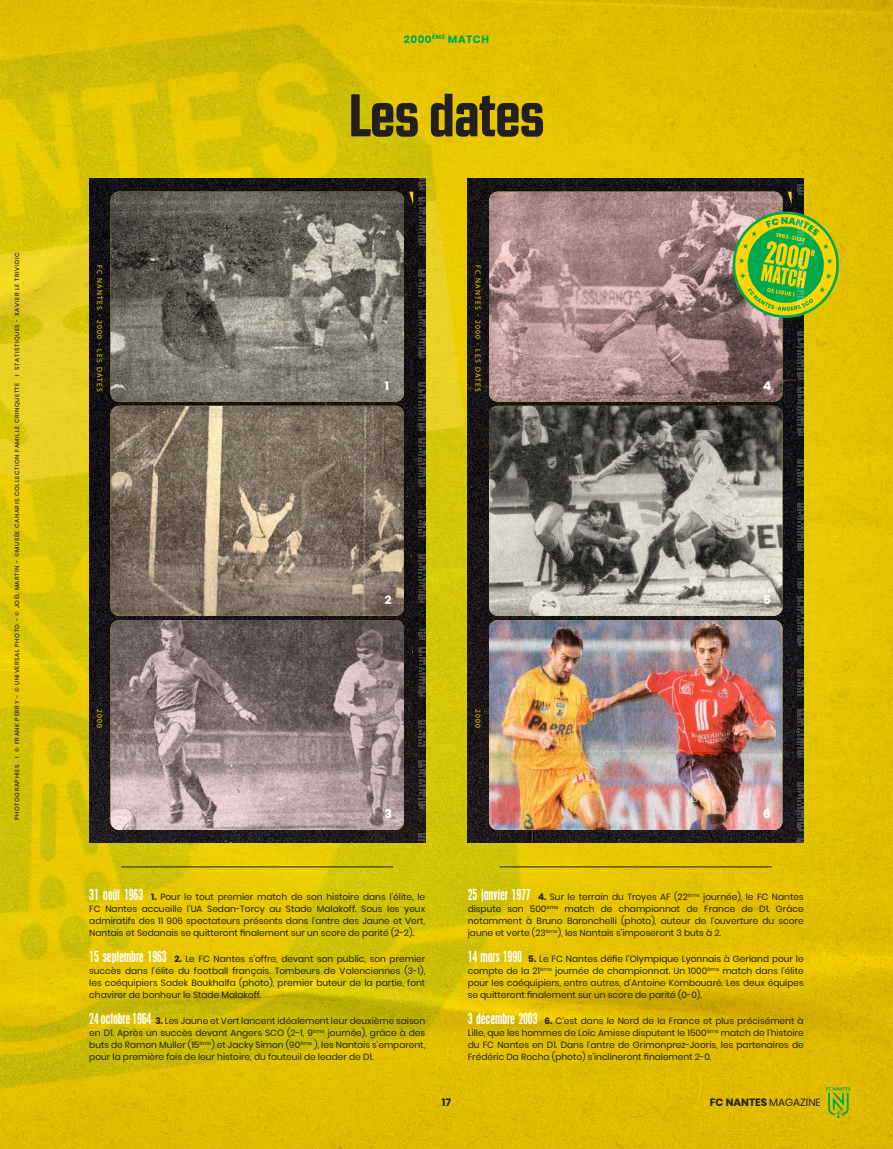
<style>
.page{position:relative;width:893px;height:1149px;background:#fff}
.page>*{position:absolute;margin:0;border:0;box-sizing:border-box;transform-origin:0 0}
.t1{font:800 60px "Revolution Gothic";letter-spacing:-.025em;color:#231f20}
.t2{font:700 12px "Poppins";color:#fff}
.t3{font:700 10.5px "Poppins";color:#231f20}
.t4{font:700 10.5px "Poppins";letter-spacing:.05em;color:#00a84e}
.t5{font:9px/12px "Poppins";color:#231f20;text-align:justify}
.t6{font:7.5px "Myriad Pro";letter-spacing:.17em;color:#fed503}
.t7{font:500 6px "Poppins";letter-spacing:.1em;color:#231f20}
.s1{font-family:"Placard";font-stretch:condensed;font-size:13.5px;color:#fff}
.s2{font-weight:700}
.s3{font-weight:400}
</style>
<div class="page">
<img style="left:0;top:0;width:893px;height:1148px">
<img style="left:89px;top:179px;width:336px;height:663px">
<img style="left:468px;top:179px;width:336px;height:663px">
<img style="left:111px;top:192px;width:293px;height:209px">
<img style="left:489px;top:192px;width:293px;height:209px">
<img style="left:111px;top:406px;width:293px;height:209px">
<img style="left:489px;top:406px;width:293px;height:209px">
<img style="left:111px;top:620px;width:293px;height:209px">
<img style="left:489px;top:620px;width:293px;height:209px">
<svg style="left:418px;top:270px;width:7px;height:26px"></svg>
<svg style="left:418px;top:510px;width:7px;height:27px"></svg>
<svg style="left:409px;top:179px;width:16px;height:66px"></svg>
<svg style="left:418px;top:310px;width:7px;height:48px"></svg>
<svg style="left:418px;top:382px;width:7px;height:48px"></svg>
<svg style="left:418px;top:438px;width:7px;height:48px"></svg>
<svg style="left:418px;top:832px;width:7px;height:8px"></svg>
<svg style="left:418px;top:720px;width:7px;height:26px"></svg>
<svg style="left:418px;top:629px;width:7px;height:10px"></svg>
<svg style="left:418px;top:647px;width:7px;height:49px"></svg>
<svg style="left:418px;top:760px;width:7px;height:48px"></svg>
<svg style="left:418px;top:554px;width:7px;height:48px"></svg>
<svg style="left:797px;top:459px;width:7px;height:27px"></svg>
<svg style="left:728px;top:184px;width:115px;height:138px;background:#8fa833"></svg>
<svg style="left:797px;top:331px;width:7px;height:48px"></svg>
<svg style="left:797px;top:387px;width:7px;height:48px"></svg>
<svg style="left:797px;top:669px;width:7px;height:26px"></svg>
<svg style="left:797px;top:578px;width:7px;height:10px"></svg>
<svg style="left:797px;top:596px;width:7px;height:49px"></svg>
<svg style="left:797px;top:709px;width:7px;height:48px"></svg>
<svg style="left:797px;top:781px;width:7px;height:48px"></svg>
<svg style="left:797px;top:838px;width:7px;height:4px"></svg>
<svg style="left:797px;top:503px;width:7px;height:48px"></svg>
<svg style="left:826px;top:1086px;width:24px;height:31px"></svg>
<hr style="left:121px;top:866px;width:272px;height:1px;background:#231f20">
<hr style="left:500px;top:866px;width:272px;height:1px;background:#231f20">
<p class="t7" style="left:13px;top:819px;width:569px;rotate:-90deg">PHOTOGRAPHIES I © FRANK PERRY - © UNIVERSAL PHOTO - © JOËL MARTIN - ©MUSÉE CANARIS COLLECTION FAMILLE CRINQUETTE I STATISTIQUES - XAVIER LE TRIVIDIC</p>
<p class="t4" style="left:404px;top:33px;width:87px">2000<sup>ÈME</sup> MATCH</p>
<p class="t1" style="left:348px;top:83px;width:198px">Les dates</p>
<p class="t6" style="left:104px;top:265px;width:128px;rotate:90deg">FC NANTES - 2000 - LES DATES</p>
<p class="t6" style="left:483px;top:265px;width:128px;rotate:90deg">FC NANTES - 2000 - LES DATES</p>
<p class="t2" style="left:385px;top:379px;width:6px">1</p>
<p class="t2" style="left:763px;top:379px;width:10px">4</p>
<p class="t2" style="left:385px;top:593px;width:8px">2</p>
<p class="t2" style="left:763px;top:593px;width:9px">5</p>
<p class="t6" style="left:104px;top:708px;width:20px;rotate:90deg">2000</p>
<p class="t6" style="left:483px;top:708px;width:20px;rotate:90deg">2000</p>
<p class="t2" style="left:385px;top:807px;width:9px">3</p>
<p class="t2" style="left:763px;top:807px;width:9px">6</p>
<p class="t5" style="left:89px;top:890px;width:337px"><span class="s1">31 août 1963</span> <span class="s2">1.</span> Pour le tout premier match de son histoire dans l’élite, le FC Nantes accueille l’UA Sedan-Torcy au Stade Malakoff. Sous les yeux admiratifs des 11 906 spectateurs présents dans l’antre des Jaune et Vert, Nantais et Sedanais se quitteront finalement sur un score de parité (2-2).</p>
<p class="t5" style="left:468px;top:890px;width:337px"><span class="s1">25 janvier 1977</span> <span class="s2">4.</span> Sur le terrain du Troyes AF (22<sup>ème</sup> journée), le FC Nantes dispute son 500<sup>ème</sup> match de championnat de France de D1. Grâce notamment à Bruno Baronchelli (photo), auteur de l’ouverture du score jaune et verte (23<sup>ème</sup>), les Nantais s’imposeront 3 buts à 2.</p>
<p class="t5" style="left:89px;top:952px;width:337px"><span class="s1">15 septembre 1963</span> <span class="s2">2.</span> Le FC Nantes s’offre, devant son public, son premier succès dans l’élite du football français. Tombeurs de Valenciennes (3-1), les coéquipiers Sadek Boukhalfa (photo), premier buteur de la partie, font chavirer de bonheur le Stade Malakoff.</p>
<p class="t5" style="left:468px;top:952px;width:337px"><span class="s1">14 mars 1990</span> <span class="s2">5.</span> Le FC Nantes défie l’Olympique Lyonnais à Gerland pour le compte de la 21<sup>ème</sup> journée de championnat. Un 1000<sup>ème</sup> match dans l’élite pour les coéquipiers, entre autres, d’Antoine Kombouaré. Les deux équipes se quitteront finalement sur un score de parité (0-0).</p>
<p class="t5" style="left:89px;top:1014px;width:337px"><span class="s1">24 octobre 1964</span> <span class="s2">3.</span> Les Jaune et Vert lancent idéalement leur deuxième saison en D1. Après un succès devant Angers SCO (2-1, 9<sup>ème</sup> journée), grâce à des buts de Ramon Muller (15<sup>ème</sup>) et Jacky Simon (90<sup>ème</sup> ), les Nantais s’emparent, pour la première fois de leur histoire, du fauteuil de leader de D1.</p>
<p class="t5" style="left:468px;top:1014px;width:337px"><span class="s1">3 décembre 2003</span> <span class="s2">6.</span> C’est dans le Nord de la France et plus précisément à Lille, que les hommes de Loïc Amisse disputent le 1500<sup>ème</sup> match de l’histoire du FC Nantes en D1. Dans l’antre de Grimonprez-Jooris, les partenaires de Frédéric Da Rocha (photo) s’inclineront finalement 2-0.</p>
<p class="t3" style="left:442px;top:1096px;width:11px">17</p>
<p class="t3" style="left:710px;top:1096px;width:113px">FC NANTES <span class="s3">MAGAZINE</span></p>
</div>
